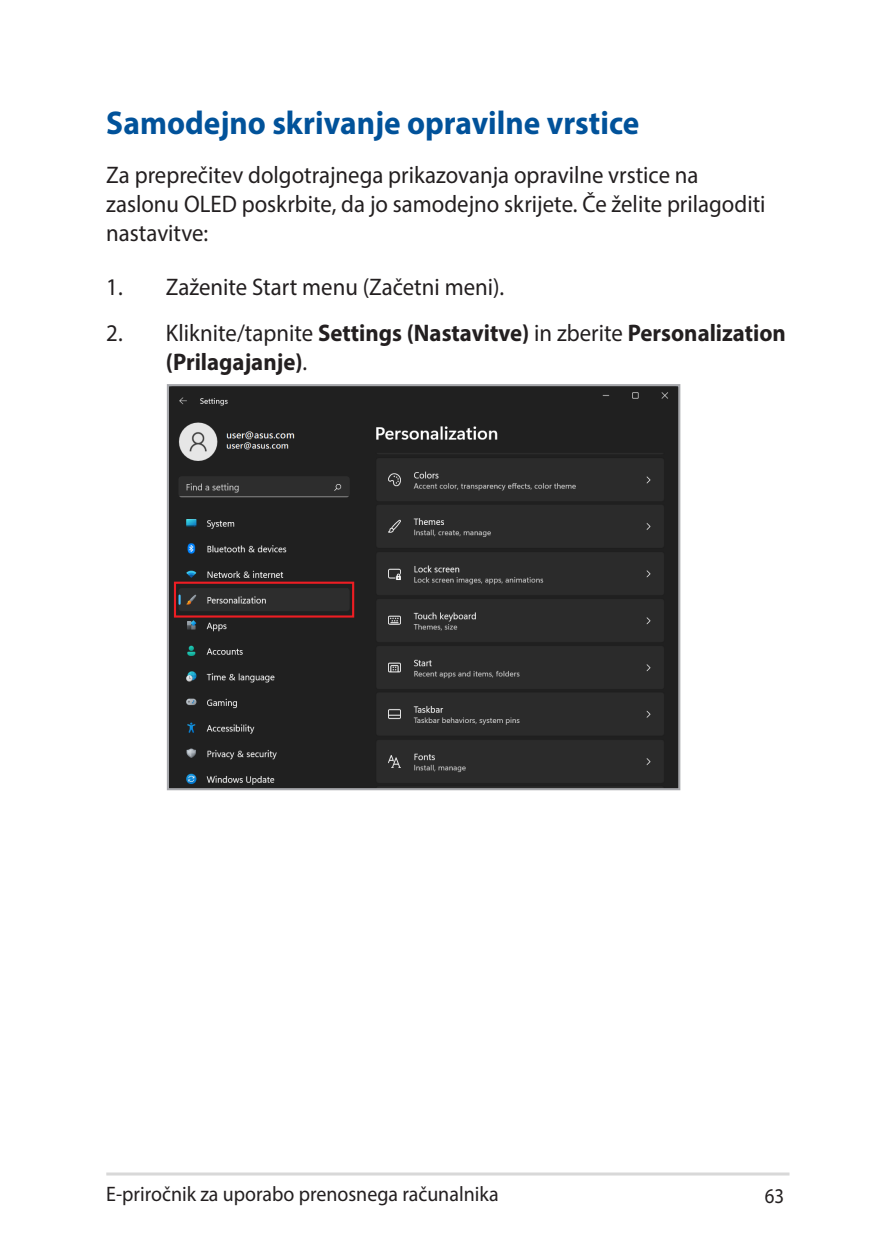
<style>
.page{position:relative;width:893px;height:1259px;background:#fff}
.page>*{position:absolute;margin:0;border:0;box-sizing:border-box;transform-origin:0 0}
.t1{font:700 33px "Myriad Pro";color:#01529a;scale:.95 1}
.t2{font:24px/28.8px "Myriad Pro";color:#231f20;scale:.95 1}
.t3{font:700 24px/28.8px "Myriad Pro";color:#231f20;scale:.95 1}
.t4{font:21px "Myriad Pro";color:#231f20;scale:.95 1}
.t5{font:21px "Myriad Pro";color:#231f20;scale:.9 1}
.s1{font-weight:400}
</style>
<div class="page">
<hr style="left:106px;top:1172px;width:683px;height:3px;background:#d8d8d8">
<div style="left:170px;top:387px;width:507px;height:400px;background:#262626"></div>
<div style="left:167px;top:384px;width:513px;height:406px;border:2px solid #a8a9ad"></div>
<div style="left:174px;top:581px;width:180px;height:36px;border:2px solid #ee1d23"></div>
<h1 class="t1" style="left:106px;top:101px;width:563px">Samodejno skrivanje opravilne vrstice</h1>
<p class="t2" style="left:106px;top:160px;width:695px">Za preprečitev dolgotrajnega prikazovanja opravilne vrstice na zaslonu OLED poskrbite, da jo samodejno skrijete. Če želite prilagoditi nastavitve:</p>
<p class="t2" style="left:106px;top:272px;width:420px">1. Zaženite Start menu (Začetni meni).</p>
<p class="t3" style="left:166px;top:317px;width:654px;text-indent:-60px"><span class="s1">2. Kliknite/tapnite</span> Settings (Nastavitve) <span class="s1">in zberite</span> Personalization (Prilagajanje)<span class="s1">.</span></p>
<p class="t4" style="left:106px;top:1180px;width:415px">E-priročnik za uporabo prenosnega računalnika</p>
<p class="t5" style="left:765px;top:1182px;width:23px">63</p>
</div>
